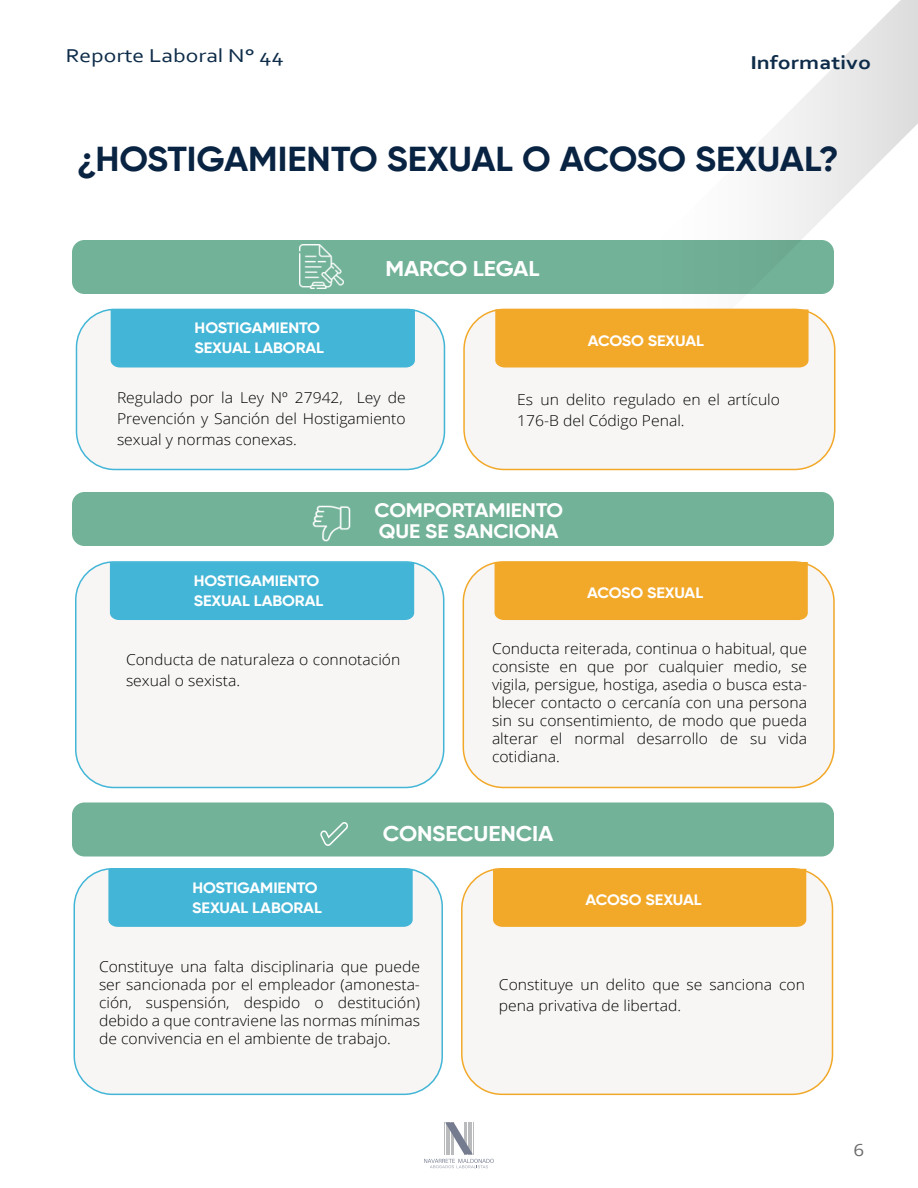
<style>
.page{position:relative;width:918px;height:1188px;background:#fff}
.page>*{position:absolute;margin:0;border:0;box-sizing:border-box;transform-origin:0 0}
.t1{font:700 34.5px "Gilroy";letter-spacing:-.005em;color:#092342;scale:1.05 1}
.t2{font:700 21.3px "Gilroy";letter-spacing:-.01em;color:#fff;scale:1.08 1}
.t3{font:700 19.5px/21px "Gilroy";letter-spacing:-.005em;color:#fff;scale:1.08 1}
.t4{font:19.5px "Corbel";color:#0e2c49;scale:1.21 1}
.t5{font:700 19.5px "Corbel";color:#0e2c49;scale:1.21 1}
.t6{font:16.95px "Open Sans";color:#6d6d6d;scale:1.11 1}
.t7{font:300 15px/18px "Open Sans";color:#000;text-align:justify;scale:1.05 1}
.t8{font:700 15px/20.1px "Gilroy";letter-spacing:-.005em;color:#fff;scale:1.08 1}
</style>
<div class="page">
<div style="left:72px;top:802px;width:762px;height:54px;background:#72b298;border-radius:12px"></div>
<div style="left:72px;top:492px;width:762px;height:54px;background:#72b298;border-radius:12px"></div>
<div style="left:72px;top:240px;width:762px;height:54px;background:#72b298;border-radius:12px"></div>
<div style="left:75px;top:869px;width:368px;height:225px;background:#f7f6f5;border-radius:38px"></div>
<div style="left:74px;top:868px;width:369px;height:227px;border:2px solid #43b5d6;border-radius:38px"></div>
<div style="left:463px;top:869px;width:370px;height:225px;background:#f7f6f5;border-radius:40px"></div>
<div style="left:108px;top:869px;width:305px;height:58px;background:#43b5d6"></div>
<div style="left:493px;top:869px;width:313px;height:58px;background:#f2a828"></div>
<div style="left:461px;top:868px;width:372px;height:227px;border:2px solid #f2a828;border-radius:40px"></div>
<div style="left:77px;top:562px;width:368px;height:226px;background:#f7f6f5;border-radius:38px"></div>
<div style="left:75px;top:561px;width:369px;height:227px;border:2px solid #43b5d6;border-radius:38px"></div>
<svg style="left:512px;top:0;width:406px;height:392px"></svg>
<svg style="left:424px;top:1122px;width:70px;height:46px"></svg>
<div style="left:465px;top:309px;width:370px;height:161px;background:#f7f6f5;border-radius:40px"></div>
<div style="left:77px;top:309px;width:368px;height:161px;background:#f7f6f5;border-radius:38px"></div>
<div style="left:111px;top:312px;width:304px;height:56px;background:#43b5d6"></div>
<div style="left:76px;top:309px;width:369px;height:161px;border:2px solid #43b5d6;border-radius:38px"></div>
<div style="left:495px;top:309px;width:314px;height:59px;background:#f2a828"></div>
<div style="left:463px;top:309px;width:372px;height:161px;border:2px solid #f2a828;border-radius:40px"></div>
<img style="left:299px;top:244px;width:45px;height:44px">
<img style="left:312px;top:506px;width:39px;height:36px">
<svg style="left:320px;top:822px;width:28px;height:24px"></svg>
<div style="left:464px;top:562px;width:371px;height:226px;background:#f7f6f5;border-radius:40px"></div>
<div style="left:110px;top:562px;width:304px;height:58px;background:#43b5d6"></div>
<div style="left:495px;top:562px;width:313px;height:58px;background:#f2a828"></div>
<div style="left:463px;top:561px;width:372px;height:227px;border:2px solid #f2a828;border-radius:40px"></div>
<h3 class="t4" style="left:66px;top:44px;width:181px">Reporte Laboral N° 44</h3>
<h3 class="t5" style="left:750px;top:50px;width:101px">Informativo</h3>
<h1 class="t1" style="left:77px;top:137px;width:727px">¿HOSTIGAMIENTO SEXUAL O ACOSO SEXUAL?</h1>
<p class="t8" style="left:194px;top:318px;width:122px">HOSTIGAMIENTO<br>SEXUAL LABORAL</p>
<h2 class="t2" style="left:385px;top:255px;width:144px">MARCO LEGAL</h2>
<p class="t8" style="left:588px;top:330px;width:109px">ACOSO SEXUAL</p>
<p class="t7" style="left:117px;top:387px;width:276px;line-height:21px">Regulado por la Ley Nº 27942, Ley de Prevención y Sanción del Hostigamiento sexual y normas conexas.</p>
<p class="t7" style="left:517px;top:389px;width:252px;line-height:21px">Es un delito regulado en el artículo<br>176-B del Código Penal.</p>
<p class="t8" style="left:194px;top:571px;width:122px">HOSTIGAMIENTO<br>SEXUAL LABORAL</p>
<h3 class="t3" style="left:374px;top:500px;width:176px">COMPORTAMIENTO<br>QUE SE SANCIONA</h3>
<p class="t8" style="left:587px;top:583px;width:109px">ACOSO SEXUAL</p>
<p class="t7" style="left:126px;top:649px;width:263px;line-height:21px">Conducta de naturaleza o connotación sexual o sexista.</p>
<p class="t7" style="left:492px;top:639px;width:302px">Conducta reiterada, continua o habitual, que consiste en que por cualquier medio, se vigila, persigue, hostiga, asedia o busca esta&shy;blecer contacto o cercanía con una persona sin su consentimiento, de modo que pueda alterar el normal desarrollo de su vida cotidiana.</p>
<p class="t8" style="left:192px;top:877px;width:122px">HOSTIGAMIENTO<br>SEXUAL LABORAL</p>
<h2 class="t2" style="left:383px;top:820px;width:160px">CONSECUENCIA</h2>
<p class="t8" style="left:586px;top:890px;width:109px">ACOSO SEXUAL</p>
<p class="t7" style="left:99px;top:957px;width:307px">Constituye una falta disciplinaria que puede ser sancionada por el empleador (amonesta&shy;ción, suspensión, despido o destitución) debido a que contraviene las normas mínimas de convivencia en el ambiente de trabajo.</p>
<p class="t7" style="left:499px;top:974px;width:293px;line-height:21px">Constituye un delito que se sanciona con pena privativa de libertad.</p>
<p class="t6" style="left:854px;top:1138px;width:11px">6</p>
</div>
